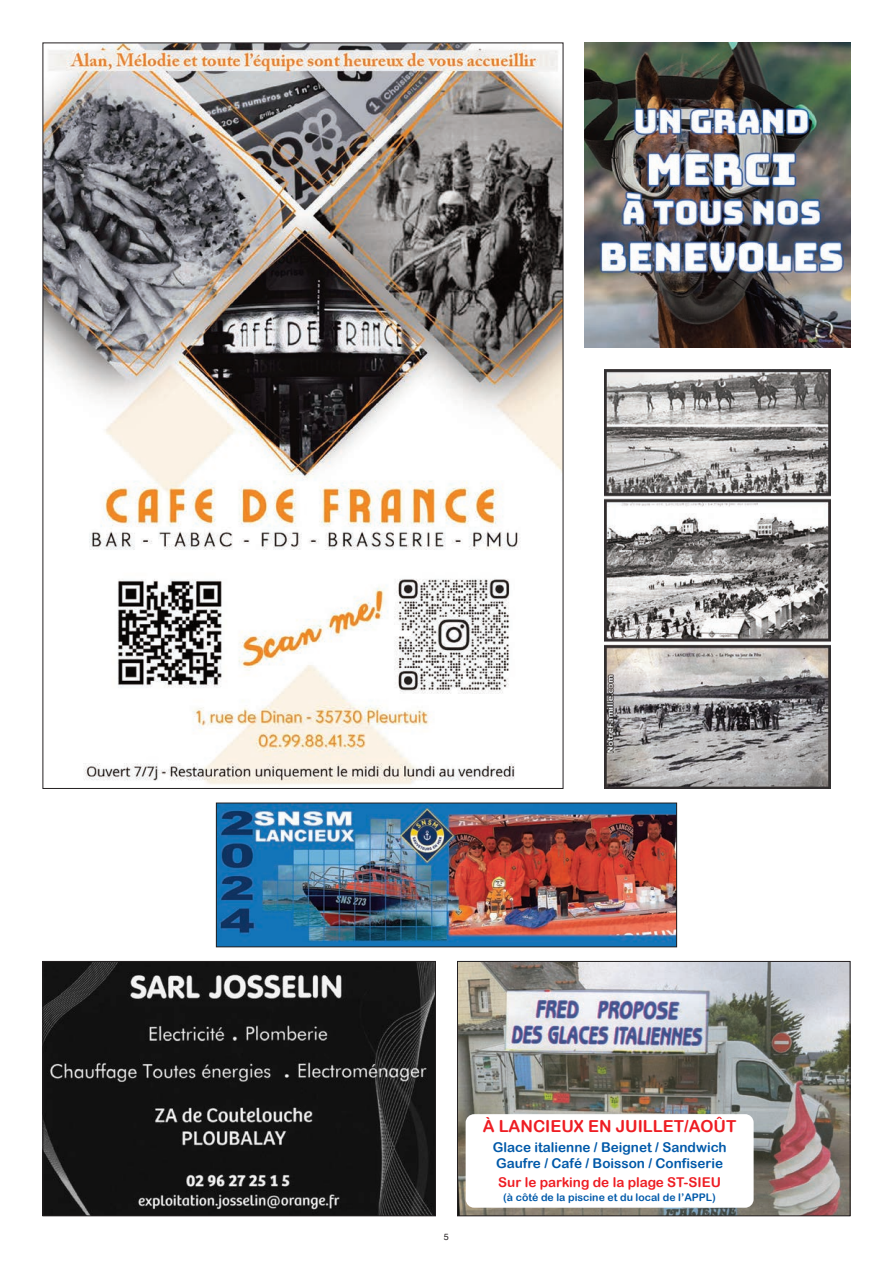
<style>
.page{position:relative;width:893px;height:1263px;background:#fff}
.page>*{position:absolute;margin:0;border:0;box-sizing:border-box;transform-origin:0 0}
.t1{font:16.5px "Arial Rounded MT Bold";color:#ee1d23}
.t2{font:13.5px/16.2px "Arial Rounded MT Bold";color:#0159a9}
.t3{font:13.5px "Arial Rounded MT Bold";color:#ee1d23}
.t4{font:10.5px "Arial Rounded MT Bold";color:#0159a9}
.t5{font:9px "Helvetica";color:#231f20}
</style>
<div class="page">
<img style="left:45px;top:45px;width:516px;height:740px">
<img style="left:45px;top:963px;width:389px;height:251px">
<div style="left:43px;top:961px;width:393px;height:255px;border:1px solid #231f20"></div>
<img style="left:218px;top:805px;width:457px;height:140px">
<div style="left:216px;top:803px;width:461px;height:144px;border:1px solid #231f20"></div>
<img style="left:459px;top:963px;width:389px;height:251px">
<div style="left:457px;top:961px;width:393px;height:255px;border:1px solid #231f20"></div>
<div style="left:466px;top:1114px;width:288px;height:94px;background:#fff;border-radius:9px"></div>
<img style="left:585px;top:43px;width:265px;height:305px">
<div style="left:599px;top:370px;width:237px;height:419px;background:linear-gradient(to bottom,#fff,#fff)"></div>
<img style="left:605px;top:370px;width:225px;height:419px">
<p class="t5" style="left:444px;top:1230px;width:7px">5</p>
<p class="t1" style="left:483px;top:1116px;width:255px">À LANCIEUX EN JUILLET/AOÛT</p>
<p class="t2" style="left:493px;top:1139px;width:235px">Glace italienne / Beignet / Sandwich<br>Gaufre / Café / Boisson / Confiserie</p>
<p class="t3" style="left:498px;top:1174px;width:224px">Sur le parking de la plage ST-SIEU</p>
<p class="t4" style="left:503px;top:1191px;width:214px">(à côté de la piscine et du local de l’APPL)</p>
</div>
